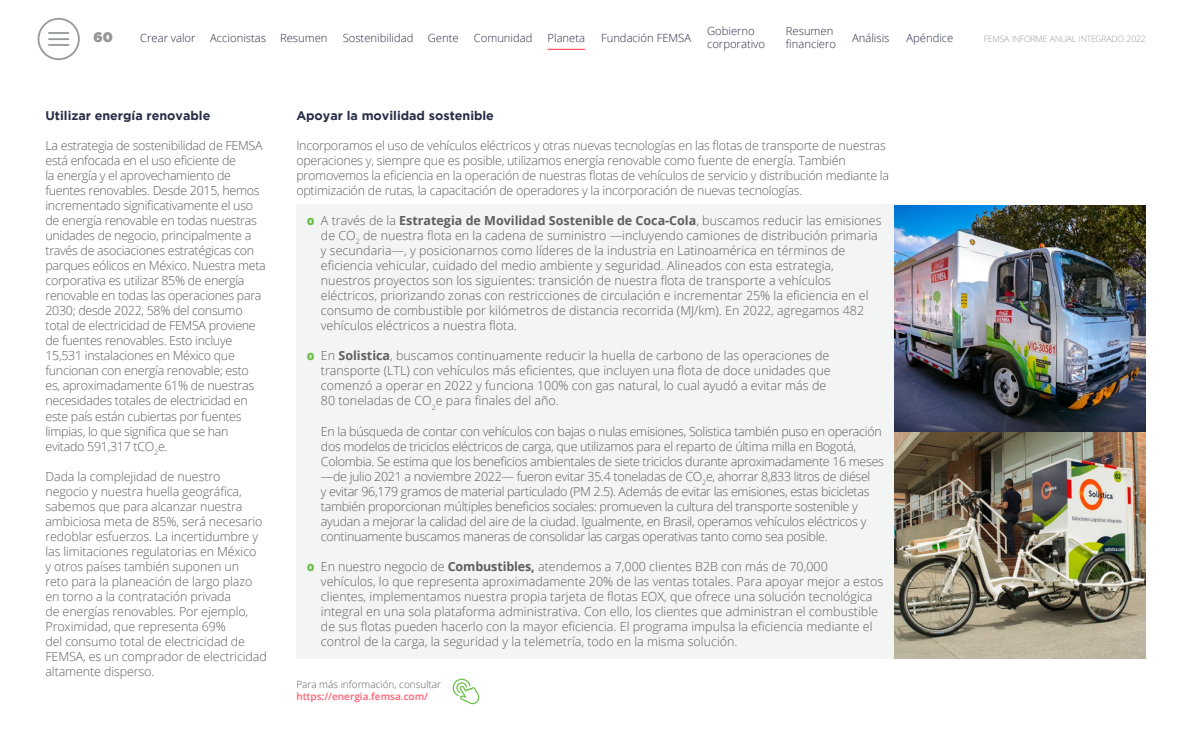
<style>
.page{position:relative;width:1191px;height:745px;background:#fff}
.page>*{position:absolute;margin:0;border:0;box-sizing:border-box;transform-origin:0 0}
.t1{font:13.75px "Gotham Ultra";color:#939598}
.t2{font:300 12.5px/15px "Open Sans";letter-spacing:-.02em;color:#5e5e5e}
.t3{font:300 12.5px/15px "Open Sans";color:#5e5e5e}
.t4{font:700 12.5px "Gotham";color:#292e47}
.t5{font:300 11.25px/13.5px "Open Sans";color:#292e47}
.t6{font:300 10px "Open Sans";color:#5e5e5e}
.t7{font:600 10px "Open Sans";color:#ff5d70}
.t8{font:300 8.75px "Open Sans";letter-spacing:-.035em;color:#999c9e}
.s1{font-weight:800;color:#6cc24a}
.s2{font-weight:700}
</style>
<div class="page">
<svg style="left:49px;top:32px;width:19px;height:14px"></svg>
<svg style="left:452px;top:678px;width:28px;height:27px"></svg>
<div style="left:296px;top:204px;width:598px;height:454px;background:#f3f4f4"></div>
<img style="left:894px;top:205px;width:252px;height:453px">
<div style="left:38px;top:18px;width:42px;height:42px;border:2px solid #999c9e;border-radius:50%"></div>
<hr style="left:547px;top:49px;width:38px;height:1px;background:#ff5d70">
<p class="t1" style="left:94px;top:29px;width:21px">60</p>
<p class="t5" style="left:707px;top:24px;width:60px">Gobierno corporativo</p>
<p class="t5" style="left:786px;top:24px;width:52px">Resumen financiero</p>
<p class="t5" style="left:852px;top:30px;width:39px">Análisis</p>
<p class="t5" style="left:906px;top:30px;width:49px">Apéndice</p>
<p class="t5" style="left:140px;top:30px;width:57px">Crear valor</p>
<p class="t5" style="left:210px;top:30px;width:119px">Accionistas Resumen</p>
<p class="t5" style="left:343px;top:30px;width:72px">Sostenibilidad</p>
<p class="t5" style="left:428px;top:30px;width:32px">Gente</p>
<p class="t5" style="left:474px;top:30px;width:60px">Comunidad</p>
<p class="t5" style="left:547px;top:30px;width:39px">Planeta</p>
<p class="t5" style="left:601px;top:30px;width:92px">Fundación FEMSA</p>
<p class="t8" style="left:983px;top:32px;width:164px">FEMSA INFORME ANUAL INTEGRADO 2022</p>
<p class="t4" style="left:45px;top:108px;width:166px">Utilizar energía renovable</p>
<p class="t2" style="left:45px;top:138px;width:222px">La estrategia de sostenibilidad de FEMSA está enfocada en el uso eficiente de<br>la energía y el aprovechamiento de fuentes renovables. Desde 2015, hemos incrementado significativamente el uso de energía renovable en todas nuestras unidades de negocio, principalmente a través de asociaciones estratégicas con parques eólicos en México. Nuestra meta corporativa es utilizar 85% de energía renovable en todas las operaciones para 2030; desde 2022, 58% del consumo total de electricidad de FEMSA proviene de fuentes renovables. Esto incluye 15,531 instalaciones en México que funcionan con energía renovable; esto es, aproximadamente 61% de nuestras necesidades totales de electricidad en este país están cubiertas por fuentes limpias, lo que significa que se han evitado 591,317 tCO<sub>2</sub>e.</p>
<p class="t2" style="left:45px;top:468px;width:223px">Dada la complejidad de nuestro negocio y nuestra huella geográfica, sabemos que para alcanzar nuestra ambiciosa meta de 85%, será necesario redoblar esfuerzos. La incertidumbre y las limitaciones regulatorias en México<br>y otros países también suponen un<br>reto para la planeación de largo plazo en torno a la contratación privada<br>de energías renovables. Por ejemplo, Proximidad, que representa 69%<br>del consumo total de electricidad de FEMSA, es un comprador de electricidad altamente disperso.</p>
<p class="t4" style="left:296px;top:108px;width:199px">Apoyar la movilidad sostenible</p>
<p class="t2" style="left:296px;top:138px;width:594px">Incorporamos el uso de vehículos eléctricos y otras nuevas tecnologías en las flotas de transporte de nuestras operaciones y, siempre que es posible, utilizamos energía renovable como fuente de energía. También promovemos la eficiencia en la operación de nuestras flotas de vehículos de servicio y distribución mediante la optimización de rutas, la capacitación de operadores y la incorporación de nuevas tecnologías.</p>
<p class="t3" style="left:321px;top:213px;width:562px;text-indent:-14px"><span class="s1">΃</span> A través de la <span class="s2">Estrategia de Movilidad Sostenible de Coca-Cola</span>, buscamos reducir las emisiones de CO<sub>2</sub> de nuestra flota en la cadena de suministro —incluyendo camiones de distribución primaria y secundaria—, y posicionarnos como líderes de la industria en Latinoamérica en términos de eficiencia vehicular, cuidado del medio ambiente y seguridad. Alineados con esta estrategia, nuestros proyectos son los siguientes: transición de nuestra flota de transporte a vehículos eléctricos, priorizando zonas con restricciones de circulación e incrementar 25% la eficiencia en el consumo de combustible por kilómetros de distancia recorrida (MJ/km). En 2022, agregamos 482 vehículos eléctricos a nuestra flota.</p>
<p class="t3" style="left:321px;top:348px;width:511px;text-indent:-14px"><span class="s1">΃</span> En <span class="s2">Solistica</span>, buscamos continuamente reducir la huella de carbono de las operaciones de transporte (LTL) con vehículos más eficientes, que incluyen una flota de doce unidades que comenzó a operar en 2022 y funciona 100% con gas natural, lo cual ayudó a evitar más de 80 toneladas de CO<sub>2</sub>e para finales del año.</p>
<p class="t2" style="left:321px;top:423px;width:564px">En la búsqueda de contar con vehículos con bajas o nulas emisiones, Solistica también puso en operación dos modelos de triciclos eléctricos de carga, que utilizamos para el reparto de última milla en Bogotá, Colombia. Se estima que los beneficios ambientales de siete triciclos durante aproximadamente 16 meses —de julio 2021 a noviembre 2022— fueron evitar 35.4 toneladas de CO<sub>2</sub>e, ahorrar 8,833 litros de diésel<br>y evitar 96,179 gramos de material particulado (PM 2.5). Además de evitar las emisiones, estas bicicletas también proporcionan múltiples beneficios sociales: promueven la cultura del transporte sostenible y ayudan a mejorar la calidad del aire de la ciudad. Igualmente, en Brasil, operamos vehículos eléctricos y continuamente buscamos maneras de consolidar las cargas operativas tanto como sea posible.</p>
<p class="t3" style="left:321px;top:558px;width:564px;text-indent:-14px"><span class="s1">΃</span> En nuestro negocio de <span class="s2">Combustibles,</span> atendemos a 7,000 clientes B2B con más de 70,000 vehículos, lo que representa aproximadamente 20% de las ventas totales. Para apoyar mejor a estos clientes, implementamos nuestra propia tarjeta de flotas EOX, que ofrece una solución tecnológica integral en una sola plataforma administrativa. Con ello, los clientes que administran el combustible de sus flotas pueden hacerlo con la mayor eficiencia. El programa impulsa la eficiencia mediante el control de la carga, la seguridad y la telemetría, todo en la misma solución.</p>
<p class="t6" style="left:296px;top:677px;width:146px">Para más información, consultar</p>
<p class="t7" style="left:296px;top:689px;width:133px">https://energia.femsa.com/</p>
</div>
